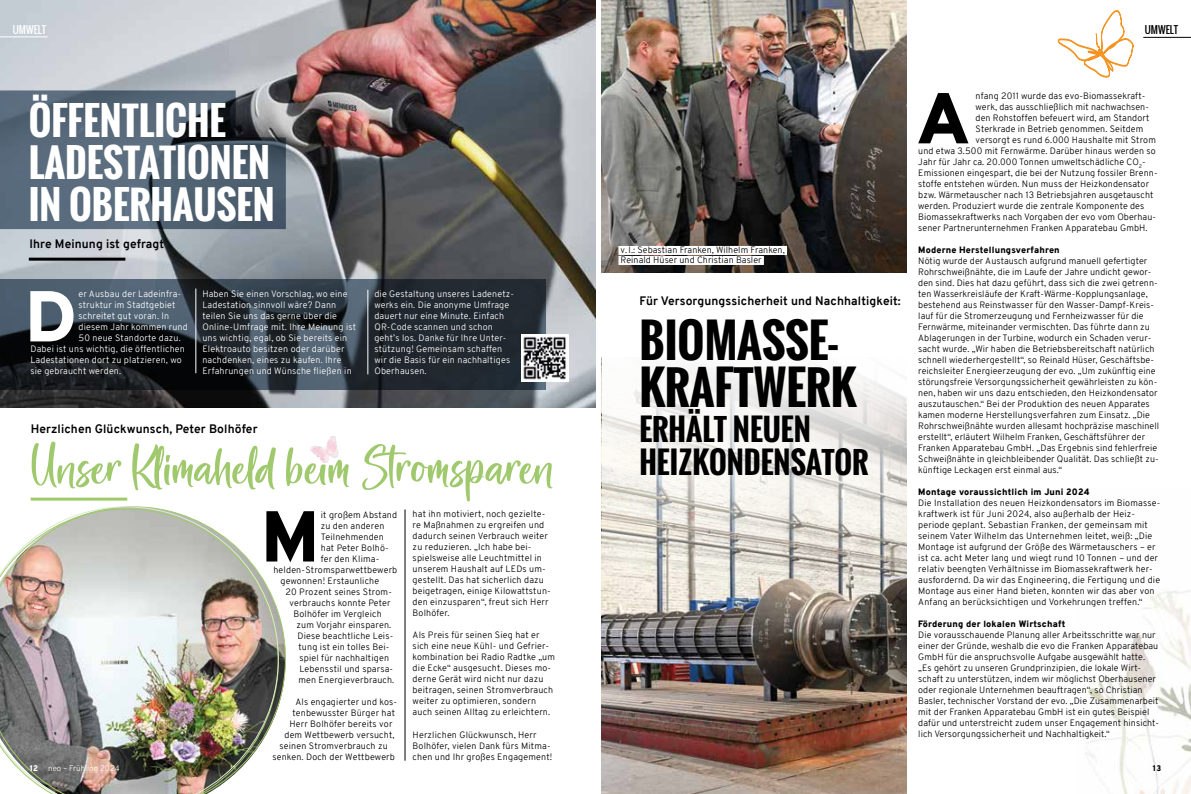
<style>
.page{position:relative;width:1191px;height:794px;background:#fff}
.page>*{position:absolute;margin:0;border:0;box-sizing:border-box;transform-origin:0 0}
.t1{font:900 71.9px "Overpass";color:#000}
.t2{font:900 71.9px "Overpass";color:#fff}
.t3{font:700 45.4px/47.6px "Oswald";color:#000}
.t4{font:700 38.2px/42px "Oswald";color:#fff}
.t5{font:700 29.7px/33px "Oswald";color:#000}
.t6{font:700 12px "Overpass";letter-spacing:.01em;color:#000}
.t7{font:10px "Oswald";color:#fff}
.t8{font:10px "Oswald";color:#000}
.t9{font:300 9px/11px "Overpass";letter-spacing:.01em;color:#000}
.t10{font:300 9px/11px "Overpass";letter-spacing:.02em;color:#fff}
.t11{font:900 9px "Overpass";letter-spacing:.02em;color:#000}
.t12{font:300 8px "Overpass";color:#fff}
.t13{font:900 8px "Overpass";color:#fff}
.t14{font:900 8px "Overpass";color:#000}
</style>
<div class="page">
<img style="left:1086px;top:590px;width:105px;height:204px">
<img style="left:602px;top:638px;width:304px;height:156px">
<svg style="left:602px;top:611px;width:305px;height:27px;background:#6f6965"></svg>
<svg style="left:602px;top:370px;width:305px;height:241px"></svg>
<svg style="left:279px;top:614px;width:7px;height:90px"></svg>
<img style="left:0;top:506px;width:279px;height:288px">
<img style="left:0;top:0;width:595px;height:407px">
<hr style="left:31px;top:497px;width:96px;height:3px;background:#a0c96d">
<hr style="left:0;top:36px;width:48px;height:1px;background:#fff">
<hr style="left:1143px;top:37px;width:48px;height:1px;background:#000">
<svg style="left:0;top:279px;width:546px;height:110px;background:#283038"></svg>
<svg style="left:0;top:90px;width:286px;height:139px;background:#526271"></svg>
<hr style="left:29px;top:258px;width:96px;height:3px;background:#000">
<hr style="left:368px;top:290px;width:1px;height:84px;background:#fff">
<hr style="left:196px;top:288px;width:1px;height:85px;background:#fff">
<svg style="left:32px;top:441px;width:520px;height:60px"></svg>
<img style="left:521px;top:334px;width:47px;height:47px">
<img style="left:602px;top:0;width:304px;height:273px">
<svg style="left:1101px;top:10px;width:65px;height:67px"></svg>
<svg style="left:1058px;top:33px;width:51px;height:45px"></svg>
<div style="left:618px;top:246px;width:169px;height:9px;background:#fff"></div>
<div style="left:618px;top:256px;width:146px;height:9px;background:#fff"></div>
<hr style="left:405px;top:509px;width:1px;height:251px;background:#000">
<img style="left:300px;top:436px;width:48px;height:37px">
<p class="t7" style="left:13px;top:22px;width:35px">UMWELT</p>
<p class="t8" style="left:1144px;top:22px;width:35px">UMWELT</p>
<h3 class="t4" style="left:29px;top:100px;width:247px">ÖFFENTLICHE<br>LADESTATIONEN<br>IN OBERHAUSEN</h3>
<h3 class="t6" style="left:29px;top:235px;width:136px">Ihre Meinung ist gefragt</h3>
<h1 class="t2" style="left:25px;top:265px;width:54px">D</h1>
<p class="t10" style="left:78px;top:289px;width:104px">er Ausbau der Ladeinfra-</p>
<p class="t10" style="left:78px;top:300px;width:98px">struktur im Stadtgebiet</p>
<p class="t10" style="left:78px;top:311px;width:92px">schreitet gut voran. In</p>
<p class="t10" style="left:78px;top:322px;width:111px">diesem Jahr kommen rund</p>
<p class="t10" style="left:78px;top:333px;width:104px">50 neue Standorte dazu.</p>
<p class="t10" style="left:30px;top:344px;width:156px">Dabei ist uns wichtig, die öffentlichen</p>
<p class="t10" style="left:30px;top:355px;width:153px">Ladestationen dort zu platzieren, wo</p>
<p class="t10" style="left:30px;top:366px;width:92px">sie gebraucht werden.</p>
<p class="t10" style="left:202px;top:289px;width:155px">Haben Sie einen Vorschlag, wo eine Ladestation sinnvoll wäre? Dann teilen Sie uns das gerne über die Online-Umfrage mit. Ihre Meinung ist uns wichtig, egal, ob Sie bereits ein Elektroauto besitzen oder darüber nachdenken, eines zu kaufen. Ihre Erfahrungen und Wünsche fließen in</p>
<p class="t10" style="left:374px;top:289px;width:141px">die Gestaltung unseres Ladenetz&shy;werks ein. Die anonyme Umfrage dauert nur eine Minute. Einfach<br>QR-Code scannen und schon geht’s los. Danke für Ihre Unter&shy;stützung! Gemeinsam schaffen wir die Basis für ein nachhaltiges<br>Oberhausen.</p>
<h3 class="t6" style="left:31px;top:420px;width:228px">Herzlichen Glückwunsch, Peter Bolhöfer</h3>
<p class="t13" style="left:30px;top:762px;width:10px">12</p>
<p class="t12" style="left:48px;top:762px;width:73px">neo – Frühling 2024</p>
<h1 class="t1" style="left:261px;top:485px;width:60px">M</h1>
<p class="t9" style="left:321px;top:509px;width:78px">it großem Abstand</p>
<p class="t9" style="left:321px;top:520px;width:65px">zu den anderen</p>
<p class="t9" style="left:321px;top:531px;width:65px">Teilnehmenden</p>
<p class="t9" style="left:321px;top:542px;width:70px">hat Peter Bolhö-</p>
<p class="t9" style="left:321px;top:553px;width:60px">fer den Klima-</p>
<p class="t9" style="left:273px;top:564px;width:125px">helden-Stromsparwettbewerb</p>
<p class="t9" style="left:280px;top:575px;width:100px">gewonnen! Erstaunliche</p>
<p class="t9" style="left:285px;top:586px;width:108px">20 Prozent seines Strom-</p>
<p class="t9" style="left:289px;top:597px;width:103px">verbrauchs konnte Peter</p>
<p class="t9" style="left:293px;top:608px;width:90px">Bolhöfer im Vergleich</p>
<p class="t9" style="left:296px;top:619px;width:96px">zum Vorjahr einsparen.</p>
<p class="t9" style="left:297px;top:630px;width:97px">Diese beachtliche Leis-</p>
<p class="t9" style="left:298px;top:641px;width:92px">tung ist ein tolles Bei-</p>
<p class="t9" style="left:299px;top:652px;width:91px">spiel für nachhaltigen</p>
<p class="t9" style="left:299px;top:663px;width:95px">Lebensstil und sparsa-</p>
<p class="t9" style="left:298px;top:674px;width:97px">men Energieverbrauch.</p>
<p class="t9" style="left:295px;top:696px;width:103px">Als engagierter und kos-</p>
<p class="t9" style="left:292px;top:707px;width:104px">tenbewusster Bürger hat</p>
<p class="t9" style="left:289px;top:718px;width:105px">Herr Bolhöfer bereits vor</p>
<p class="t9" style="left:284px;top:729px;width:112px">dem Wettbewerb versucht,</p>
<p class="t9" style="left:279px;top:740px;width:110px">seinen Stromverbrauch zu</p>
<p class="t9" style="left:272px;top:751px;width:124px">senken. Doch der Wettbewerb</p>
<p class="t9" style="left:413px;top:509px;width:140px">hat ihn motiviert, noch gezielte&shy;re Maßnahmen zu ergreifen und dadurch seinen Verbrauch weiter zu reduzieren. „Ich habe bei&shy;spielsweise alle Leuchtmittel in unserem Haushalt auf LEDs um&shy;gestellt. Das hat sicherlich dazu beigetragen, einige Kilowattstun&shy;den einzusparen“, freut sich Herr<br>Bolhöfer.</p>
<p class="t9" style="left:413px;top:630px;width:144px">Als Preis für seinen Sieg hat er sich eine neue Kühl- und Gefrier&shy;kombination bei Radio Radtke „um die Ecke“ ausgesucht. Dieses mo&shy;derne Gerät wird nicht nur dazu beitragen, seinen Stromverbrauch weiter zu optimieren, sondern auch seinen Alltag zu erleichtern.</p>
<p class="t9" style="left:413px;top:729px;width:141px">Herzlichen Glückwunsch, Herr<br>Bolhöfer, vielen Dank fürs Mitma&shy;chen und Ihr großes Engagement!</p>
<p class="t9" style="left:620px;top:245px;width:166px;line-height:10px">v. l.: Sebastian Franken, Wilhelm Franken,<br>Reinald Hüser und Christian Basler</p>
<h3 class="t6" style="left:639px;top:292px;width:263px">Für Versorgungssicherheit und Nachhaltigkeit:</h3>
<h2 class="t3" style="left:639px;top:317px;width:218px">BIOMASSE-<br>KRAFTWERK</h2>
<h3 class="t5" style="left:639px;top:413px;width:231px">ERHÄLT NEUEN<br>HEIZKONDENSATOR</h3>
<h1 class="t1" style="left:917px;top:67px;width:54px">A</h1>
<p class="t9" style="left:975px;top:91px;width:171px">nfang 2011 wurde das evo-Biomassekraft-</p>
<p class="t9" style="left:975px;top:102px;width:175px">werk, das ausschließlich mit nachwachsen-</p>
<p class="t9" style="left:975px;top:113px;width:175px">den Rohstoffen befeuert wird, am Standort</p>
<p class="t9" style="left:975px;top:124px;width:169px">Sterkrade in Betrieb genommen. Seitdem</p>
<p class="t9" style="left:975px;top:135px;width:182px">versorgt es rund 6.000 Haushalte mit Strom</p>
<p class="t9" style="left:918px;top:146px;width:239px">und etwa 3.500 mit Fernwärme. Darüber hinaus werden so</p>
<p class="t9" style="left:918px;top:157px;width:229px">Jahr für Jahr ca. 20.000 Tonnen umweltschädliche CO<sub>2</sub>-</p>
<p class="t9" style="left:918px;top:168px;width:241px">Emissionen eingespart, die bei der Nutzung fossiler Brenn-</p>
<p class="t9" style="left:918px;top:179px;width:232px">stoffe entstehen würden. Nun muss der Heizkondensator</p>
<p class="t9" style="left:918px;top:190px;width:237px">bzw. Wärmetauscher nach 13 Betriebsjahren ausgetauscht</p>
<p class="t9" style="left:918px;top:201px;width:227px">werden. Produziert wurde die zentrale Komponente des</p>
<p class="t9" style="left:918px;top:212px;width:239px">Biomassekraftwerks nach Vorgaben der evo vom Oberhau-</p>
<p class="t9" style="left:918px;top:223px;width:231px">sener Partnerunternehmen Franken Apparatebau GmbH.</p>
<p class="t11" style="left:918px;top:244px;width:143px">Moderne Herstellungsverfahren</p>
<p class="t9" style="left:918px;top:256px;width:242px">Nötig wurde der Austausch aufgrund manuell gefertigter Rohrschweißnähte, die im Laufe der Jahre undicht gewor&shy;den sind. Dies hat dazu geführt, dass sich die zwei getrenn&shy;ten Wasserkreisläufe der Kraft-Wärme-Kopplungsanlage, bestehend aus Reinstwasser für den Wasser-Dampf-Kreis&shy;lauf für die Stromerzeugung und Fernheizwasser für die Fernwärme, miteinander vermischten. Das führte dann zu Ablagerungen in der Turbine, wodurch ein Schaden verur&shy;sacht wurde. „Wir haben die Betriebsbereitschaft natürlich schnell wiederhergestellt“, so Reinald Hüser, Geschäftsbe&shy;reichsleiter Energieerzeugung der evo. „Um zukünftig eine störungsfreie Versorgungssicherheit gewährleisten zu kön&shy;nen, haben wir uns dazu entschieden, den Heizkondensator auszutauschen.“ Bei der Produktion des neuen Apparates kamen moderne Herstellungsverfahren zum Einsatz. „Die Rohrschweißnähte wurden allesamt hochpräzise maschinell erstellt“, erläutert Wilhelm Franken, Geschäftsführer der Franken Apparatebau GmbH. „Das Ergebnis sind fehlerfreie Schweißnähte in gleichbleibender Qualität. Das schließt zu&shy;künftige Leckagen erst einmal aus.“</p>
<p class="t11" style="left:918px;top:486px;width:173px">Montage voraussichtlich im Juni 2024</p>
<p class="t9" style="left:918px;top:498px;width:243px">Die Installation des neuen Heizkondensators im Biomasse&shy;kraftwerk ist für Juni 2024, also außerhalb der Heiz&shy;periode geplant. Sebastian Franken, der gemeinsam mit seinem Vater Wilhelm das Unternehmen leitet, weiß: „Die Montage ist aufgrund der Größe des Wärmetauschers – er ist ca. acht Meter lang und wiegt rund 10 Tonnen – und der relativ beengten Verhältnisse im Biomassekraftwerk her&shy;ausfordernd. Da wir das Engineering, die Fertigung und die Montage aus einer Hand bieten, konnten wir das aber von Anfang an berücksichtigen und Vorkehrungen treffen.“</p>
<p class="t11" style="left:918px;top:618px;width:149px">Förderung der lokalen Wirtschaft</p>
<p class="t9" style="left:918px;top:630px;width:242px">Die vorausschauende Planung aller Arbeitsschritte war nur einer der Gründe, weshalb die evo die Franken Apparatebau GmbH für die anspruchsvolle Aufgabe ausgewählt hatte. „Es gehört zu unseren Grundprinzipien, die lokale Wirt&shy;schaft zu unterstützen, indem wir möglichst Oberhausener oder regionale Unternehmen beauftragen“, so Christian Basler, technischer Vorstand der evo. „Die Zusammenarbeit mit der Franken Apparatebau GmbH ist ein gutes Beispiel dafür und unterstreicht zudem unser Engagement hinsicht&shy;lich Versorgungssicherheit und Nachhaltigkeit.“</p>
<p class="t14" style="left:1153px;top:762px;width:10px">13</p>
</div>
